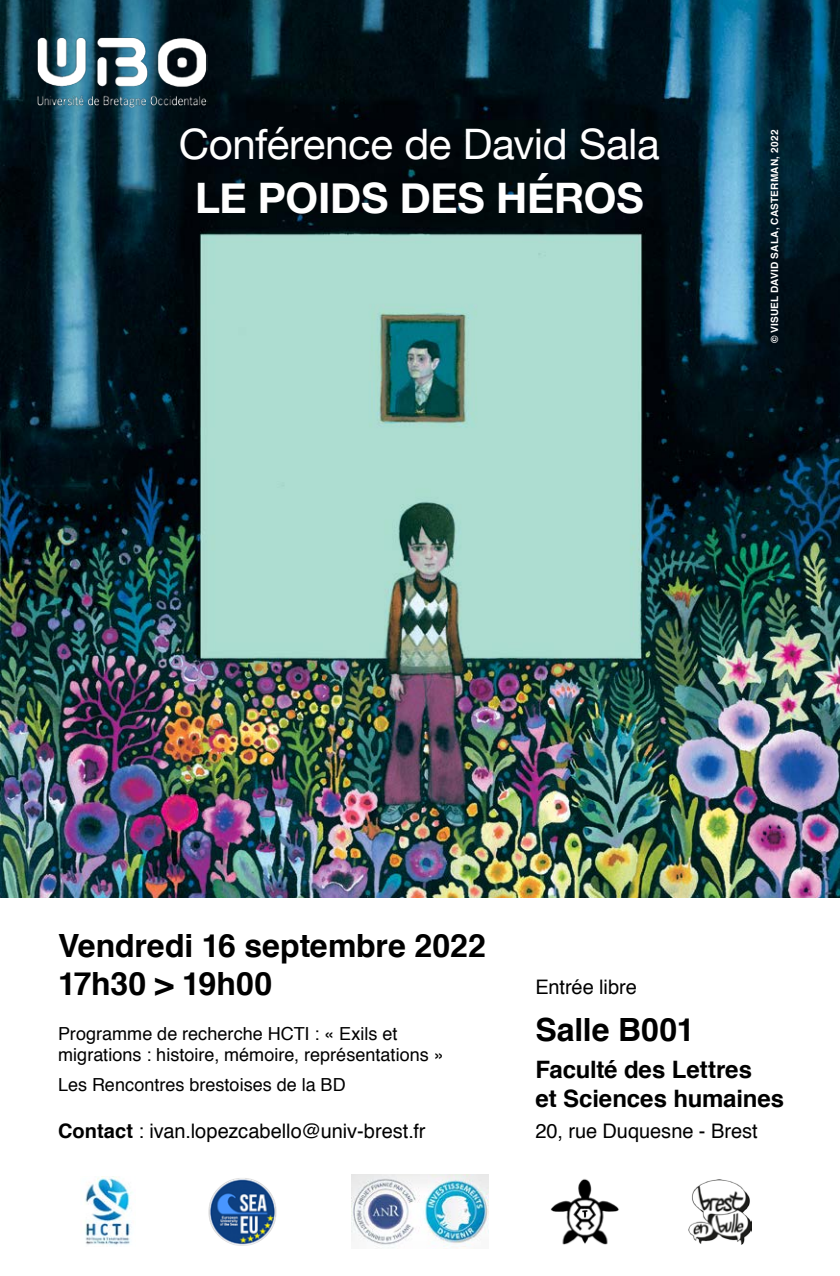
<style>
.page{position:relative;width:840px;height:1276px;background:#fff}
.page>*{position:absolute;margin:0;border:0;box-sizing:border-box;transform-origin:0 0}
.t1{font:42px "Helvetica Neue";letter-spacing:-.01em;color:#fff}
.t2{font:700 42px "Helvetica Neue";letter-spacing:-.005em;color:#fff}
.t3{font:700 32px/38.4px "Helvetica";letter-spacing:-.005em;color:#000}
.t4{font:700 24px/28.8px "Helvetica";letter-spacing:-.01em;color:#000}
.t5{font:20px "Helvetica";color:#000}
.t6{font:18px/21.6px "Helvetica";letter-spacing:.005em;color:#000}
.t7{font:700 10px "Helvetica";letter-spacing:.025em;color:#fff}
.s1{font-weight:700}
</style>
<div class="page">
<img style="left:0;top:0;width:839px;height:897px">
<img style="left:35px;top:36px;width:172px;height:73px">
<img style="left:208px;top:1178px;width:69px;height:68px">
<img style="left:351px;top:1174px;width:137px;height:74px">
<img style="left:85px;top:1176px;width:48px;height:70px">
<img style="left:688px;top:1179px;width:62px;height:65px">
<img style="left:550px;top:1179px;width:69px;height:66px">
<h1 class="t1" style="left:179px;top:114px;width:482px">Conférence de David Sala</h1>
<h1 class="t2" style="left:195px;top:165px;width:450px">LE POIDS DES HÉROS</h1>
<p class="t7" style="left:766px;top:343px;width:215px;rotate:-90deg">© visuel david sala, casterman, 2022</p>
<h2 class="t3" style="left:58px;top:926px;width:429px">Vendredi 16 septembre 2022<br>17h30 &gt; 19h00</h2>
<p class="t6" style="left:58px;top:1023px;width:387px">Programme de recherche HCTI : « Exils et migrations : histoire, mémoire, représentations »</p>
<p class="t6" style="left:58px;top:1074px;width:289px">Les Rencontres brestoises de la BD</p>
<p class="t5" style="left:58px;top:1115px;width:369px"><span class="s1">Contact</span> : ivan.lopezcabello@univ-brest.fr</p>
<p class="t5" style="left:535px;top:971px;width:103px">Entrée libre</p>
<h2 class="t3" style="left:535px;top:1011px;width:160px">Salle B001</h2>
<h3 class="t4" style="left:535px;top:1055px;width:250px">Faculté des Lettres<br>et Sciences humaines</h3>
<p class="t5" style="left:535px;top:1115px;width:223px">20, rue Duquesne - Brest</p>
</div>
